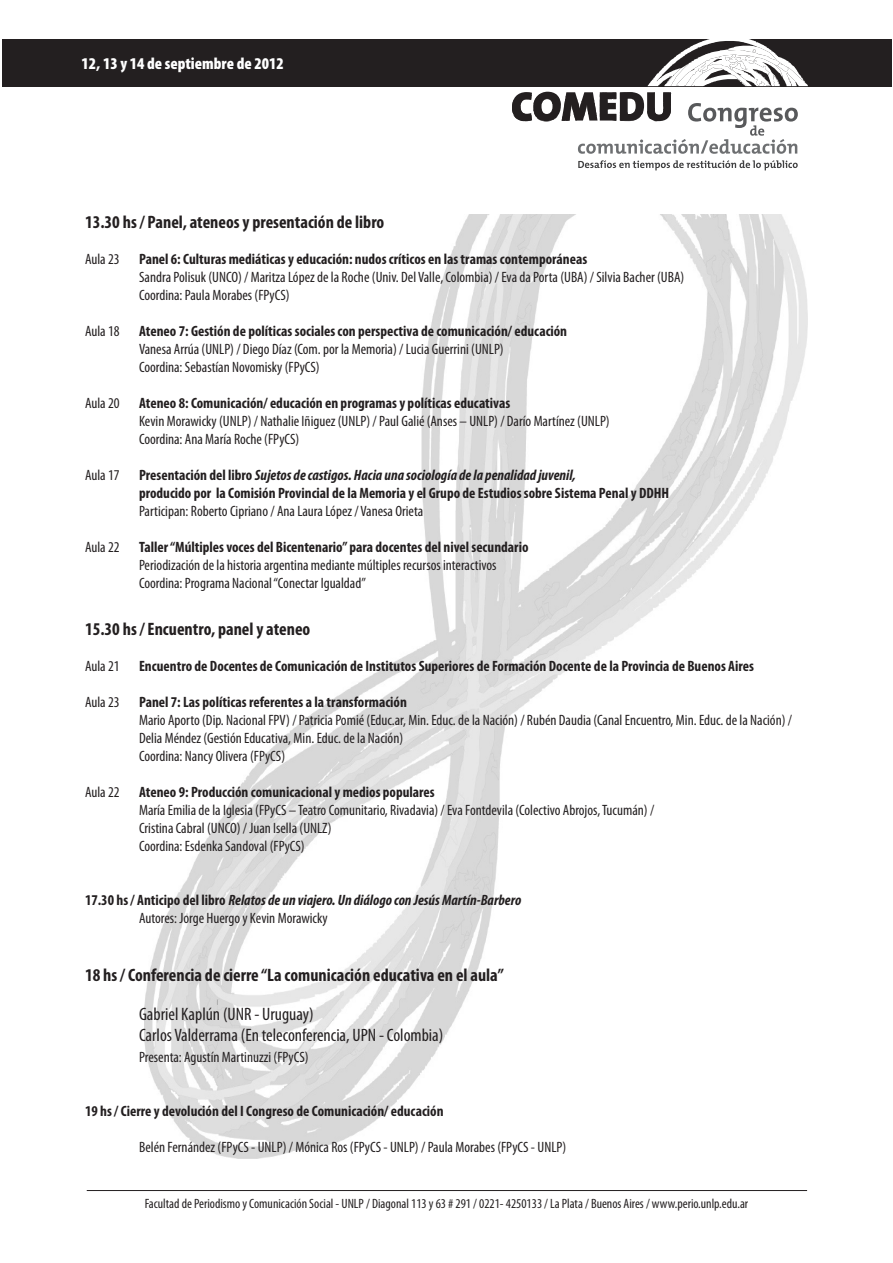
<style>
.page{position:relative;width:893px;height:1263px;background:#fff}
.page>*{position:absolute;margin:0;border:0;box-sizing:border-box;transform-origin:0 0}
.t1{font:700 condensed 18px "Myriad Pro";color:#231f20}
.t2{font:condensed 18px "Myriad Pro";color:#231f20}
.t3{font:900 condensed 16.5px "Myriad Pro";color:#fff}
.t4{font:condensed 15px "Myriad Pro";color:#231f20}
.t5{font:700 condensed 15px "Myriad Pro";color:#231f20}
.t6{font:italic 700 condensed 15px "Myriad Pro";color:#231f20}
.t7{font:condensed 13.5px "Myriad Pro";color:#231f20}
.s1{font-style:normal}
</style>
<div class="page">
<svg style="left:578px;top:160px;width:220px;height:10px"></svg>
<svg style="left:512px;top:92px;width:286px;height:62px"></svg>
<div style="left:2px;top:39px;width:889px;height:48px;background:#231f20"></div>
<svg style="left:647px;top:39px;width:161px;height:47px"></svg>
<hr style="left:87px;top:1190px;width:720px;height:1px;background:#231f20">
<img style="left:144px;top:214px;width:664px;height:945px">
<p class="t3" style="left:82px;top:52px;width:204px">12, 13 y 14 de septiembre de 2012</p>
<p class="t1" style="left:85px;top:211px;width:301px">13.30 hs / Panel, ateneos y presentación de libro</p>
<p class="t4" style="left:85px;top:250px;width:36px">Aula 23</p>
<p class="t5" style="left:139px;top:250px;width:450px">Panel 6: Culturas mediáticas y educación: nudos críticos en las tramas contemporáneas</p>
<p class="t4" style="left:139px;top:268px;width:547px">Sandra Polisuk (UNCO) / Maritza López de la Roche (Univ. Del Valle, Colombia) / Eva da Porta (UBA) / Silvia Bacher (UBA)</p>
<p class="t4" style="left:139px;top:286px;width:152px">Coordina: Paula Morabes (FPyCS)</p>
<p class="t4" style="left:85px;top:322px;width:36px">Aula 18</p>
<p class="t5" style="left:139px;top:322px;width:430px">Ateneo 7: Gestión de políticas sociales con perspectiva de comunicación/ educación</p>
<p class="t4" style="left:139px;top:340px;width:366px">Vanesa Arrúa (UNLP) / Diego Díaz (Com. por la Memoria) / Lucia Guerrini (UNLP)</p>
<p class="t4" style="left:139px;top:358px;width:182px">Coordina: Sebastían Novomisky (FPyCS)</p>
<p class="t4" style="left:85px;top:394px;width:36px">Aula 20</p>
<p class="t5" style="left:139px;top:394px;width:373px">Ateneo 8: Comunicación/ educación en programas y políticas educativas</p>
<p class="t4" style="left:139px;top:412px;width:472px">Kevin Morawicky (UNLP) / Nathalie Iñiguez (UNLP) / Paul Galié (Anses – UNLP) / Darío Martínez (UNLP)</p>
<p class="t4" style="left:139px;top:430px;width:162px">Coordina: Ana María Roche (FPyCS)</p>
<p class="t4" style="left:85px;top:466px;width:36px">Aula 17</p>
<p class="t6" style="left:139px;top:466px;width:438px"><span class="s1">Presentación del libro</span> Sujetos de castigos. Hacia una sociología de la penalidad juvenil,</p>
<p class="t5" style="left:139px;top:484px;width:532px">producido por la Comisión Provincial de la Memoria y el Grupo de Estudios sobre Sistema Penal y DDHH</p>
<p class="t4" style="left:139px;top:502px;width:286px">Participan: Roberto Cipriano / Ana Laura López / Vanesa Orieta</p>
<p class="t4" style="left:85px;top:538px;width:36px">Aula 22</p>
<p class="t5" style="left:139px;top:538px;width:391px">Taller “Múltiples voces del Bicentenario” para docentes del nivel secundario</p>
<p class="t4" style="left:139px;top:556px;width:359px">Periodización de la historia argentina mediante múltiples recursos interactivos</p>
<p class="t4" style="left:139px;top:574px;width:228px">Coordina: Programa Nacional “Conectar Igualdad”</p>
<p class="t1" style="left:85px;top:618px;width:227px">15.30 hs / Encuentro, panel y ateneo</p>
<p class="t4" style="left:85px;top:657px;width:36px">Aula 21</p>
<p class="t5" style="left:139px;top:657px;width:616px">Encuentro de Docentes de Comunicación de Institutos Superiores de Formación Docente de la Provincia de Buenos Aires</p>
<p class="t4" style="left:85px;top:693px;width:36px">Aula 23</p>
<p class="t5" style="left:139px;top:693px;width:269px">Panel 7: Las políticas referentes a la transformación</p>
<p class="t4" style="left:139px;top:711px;width:655px">Mario Aporto (Dip. Nacional FPV) / Patricia Pomié (Educ.ar, Min. Educ. de la Nación) / Rubén Daudia (Canal Encuentro, Min. Educ. de la Nación) /</p>
<p class="t4" style="left:139px;top:729px;width:266px">Delia Méndez (Gestión Educativa, Min. Educ. de la Nación)</p>
<p class="t4" style="left:139px;top:747px;width:148px">Coordina: Nancy Olivera (FPyCS)</p>
<p class="t4" style="left:85px;top:783px;width:36px">Aula 22</p>
<p class="t5" style="left:139px;top:783px;width:297px">Ateneo 9: Producción comunicacional y medios populares</p>
<p class="t4" style="left:139px;top:801px;width:517px">María Emilia de la Iglesia (FPyCS – Teatro Comunitario, Rivadavia) / Eva Fontdevila (Colectivo Abrojos, Tucumán) /</p>
<p class="t4" style="left:139px;top:819px;width:194px">Cristina Cabral (UNCO) / Juan Isella (UNLZ)</p>
<p class="t4" style="left:139px;top:837px;width:167px">Coordina: Esdenka Sandoval (FPyCS)</p>
<p class="t6" style="left:85px;top:891px;width:438px"><span class="s1">17.30 hs / Anticipo del libro</span> Relatos de un viajero. Un diálogo con Jesús Martín-Barbero</p>
<p class="t4" style="left:139px;top:909px;width:190px">Autores: Jorge Huergo y Kevin Morawicky</p>
<p class="t1" style="left:85px;top:963px;width:420px">18 hs / Conferencia de cierre “La comunicación educativa en el aula”</p>
<p class="t2" style="left:139px;top:1003px;width:176px">Gabriel Kaplún (UNR - Uruguay)</p>
<p class="t2" style="left:139px;top:1024px;width:306px">Carlos Valderrama (En teleconferencia, UPN - Colombia)</p>
<p class="t4" style="left:139px;top:1047px;width:171px">Presenta: Agustín Martinuzzi (FPyCS)</p>
<p class="t5" style="left:85px;top:1101px;width:360px">19 hs / Cierre y devolución del I Congreso de Comunicación/ educación</p>
<p class="t4" style="left:139px;top:1137px;width:429px">Belén Fernández (FPyCS - UNLP) / Mónica Ros (FPyCS - UNLP) / Paula Morabes (FPyCS - UNLP)</p>
<p class="t7" style="left:145px;top:1195px;width:605px">Facultad de Periodismo y Comunicación Social - UNLP / Diagonal 113 y 63 # 291 / 0221- 4250133 / La Plata / Buenos Aires / www.perio.unlp.edu.ar</p>
</div>
